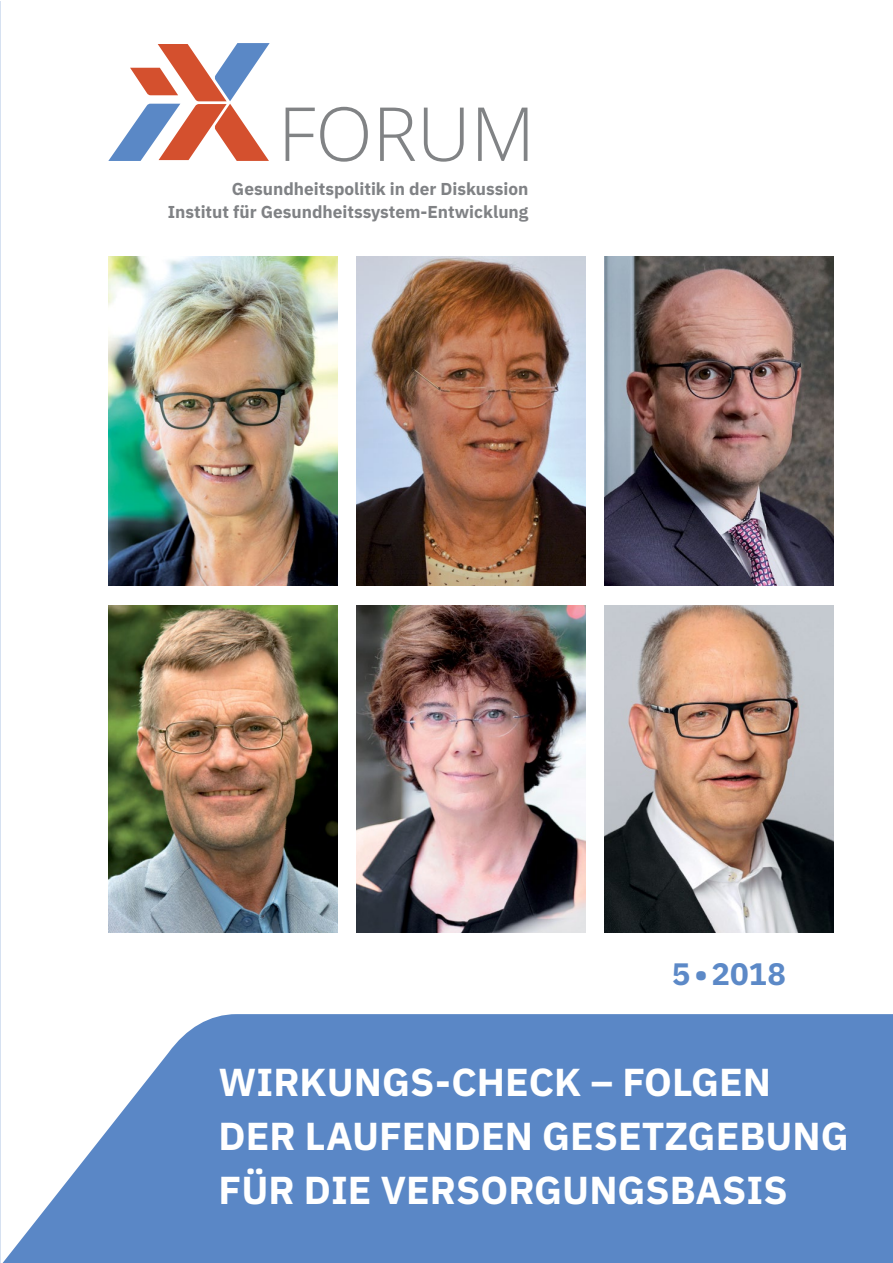
<style>
.page{position:relative;width:893px;height:1263px;background:#fff}
.page>*{position:absolute;margin:0;border:0;box-sizing:border-box;transform-origin:0 0}
.t1{font:300 74.7px "Open Sans";color:#818385}
.t2{font:700 39px/54px "IBM Plex Sans";color:#fff}
.t3{font:700 31.05px "IBM Plex Sans";color:#5c89c7}
.t4{font:700 17.25px/22.5px "IBM Plex Sans";color:#808285;text-align:right}
</style>
<div class="page">
<svg style="left:108px;top:43px;width:162px;height:118px"></svg>
<svg style="left:0;top:1014px;width:892px;height:249px;background:#6c94cc"></svg>
<img style="left:108px;top:605px;width:229px;height:327px">
<img style="left:604px;top:257px;width:229px;height:328px">
<img style="left:356px;top:605px;width:229px;height:327px">
<img style="left:108px;top:257px;width:229px;height:328px">
<img style="left:356px;top:257px;width:229px;height:328px">
<img style="left:604px;top:605px;width:229px;height:327px">
<h1 class="t1" style="left:278px;top:83px;width:258px">FORUM</h1>
<p class="t4" style="left:168px;top:177px;width:362px">Gesundheitspolitik in der Diskussion<br>Institut für Gesundheitssystem-Entwicklung</p>
<h3 class="t3" style="left:672px;top:949px;width:116px">5•2018</h3>
<h2 class="t2" style="left:219px;top:1052px;width:632px">WIRKUNGS-CHECK – FOLGEN<br>DER LAUFENDEN GESETZGEBUNG<br>FÜR DIE VERSORGUNGSBASIS</h2>
</div>
